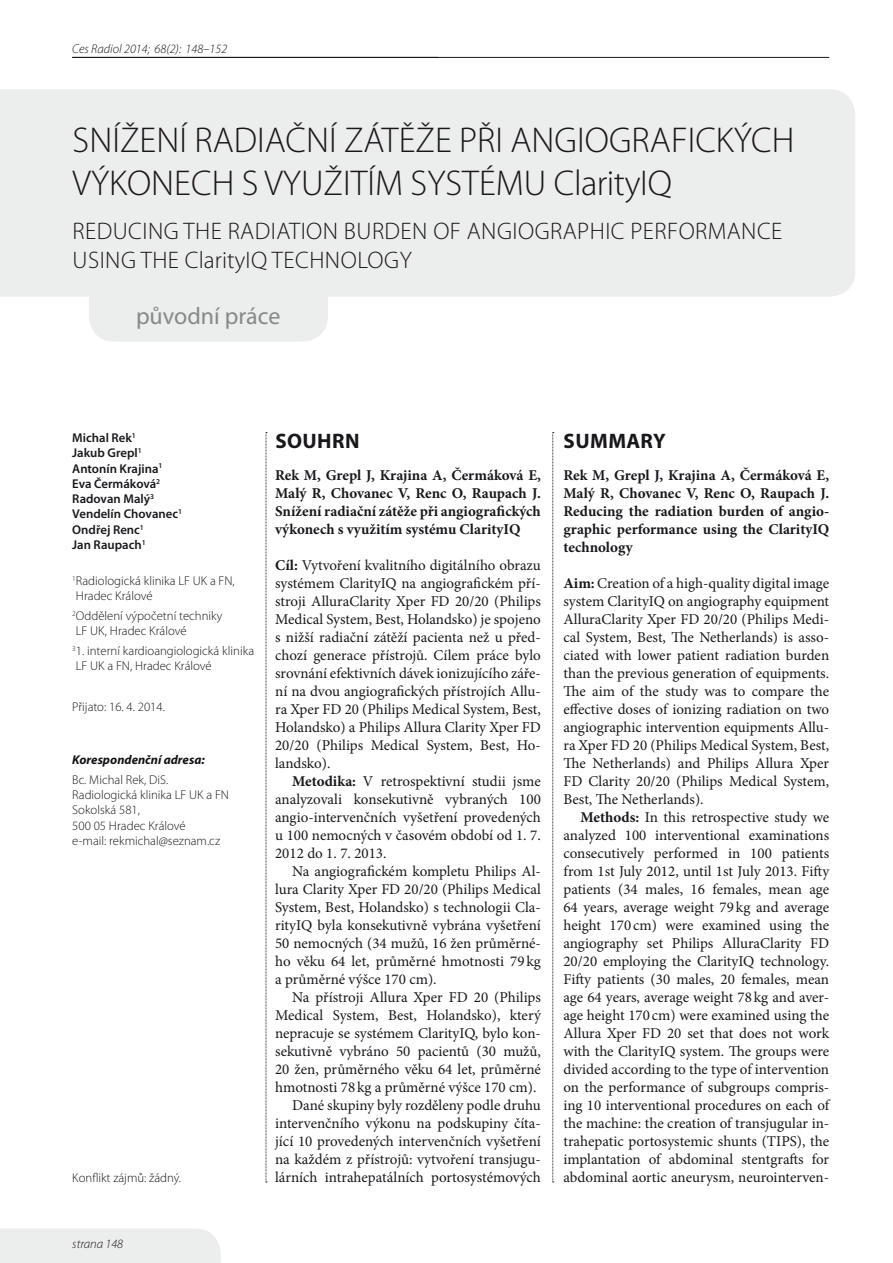
<style>
.page{position:relative;width:893px;height:1263px;background:#fff}
.page>*{position:absolute;margin:0;border:0;box-sizing:border-box;transform-origin:0 0}
.t1{font:300 36px/43.2px "Myriad Pro";color:#1a171c}
.t2{font:300 24px "Myriad Pro";letter-spacing:.02em;color:#1a171c}
.t3{font:24px "Myriad Pro";color:#87888a}
.t4{font:700 21px "Myriad Pro";letter-spacing:.02em;color:#1a171c}
.t5{font:15px/18px "Minion Pro";color:#1a171c;text-align:justify}
.t6{font:700 15px/18px "Minion Pro";color:#1a171c;text-align:justify}
.t7{font:300 12.75px/15.3px "Myriad Pro";color:#1a171c}
.t8{font:600 12.75px/15.3px "Myriad Pro";color:#1a171c}
.t9{font:italic 300 12.75px "Myriad Pro";color:#1a171c}
.t10{font:italic 700 12.75px "Myriad Pro";color:#141116}
.s1{font-weight:700}
</style>
<div class="page">
<hr style="left:72px;top:57px;width:757px;height:1px;background:#1a171c">
<svg style="left:266px;top:432px;width:1px;height:751px"></svg>
<svg style="left:553px;top:432px;width:1px;height:751px"></svg>
<div style="left:89px;top:250px;width:239px;height:92px;background:#eceded;border-radius:26px"></div>
<div style="left:0;top:89px;width:855px;height:208px;background:#eceded"></div>
<div style="left:0;top:1228px;width:221px;height:35px;background:#eceded"></div>
<p class="t9" style="left:72px;top:42px;width:157px">Ces Radiol 2014; 68(2): 148–152</p>
<h1 class="t1" style="left:73px;top:119px;width:717px">Sn ížen í radiačn í zátěže při angiografických výkon</h1>
<h1 class="t1" style="left:174px;top:162px;width:499px">ech s vyu žitím systému ClarityI Q</h1>
<h2 class="t2" style="left:73px;top:218px;width:286px">Reducing th e radiation burd</h2>
<h2 class="t2" style="left:401px;top:218px;width:269px">en of angiograph ic perform</h2>
<h2 class="t2" style="left:727px;top:218px;width:57px">ance</h2>
<h2 class="t2" style="left:73px;top:247px;width:253px">using th e ClarityIQ technolo</h2>
<h2 class="t2" style="left:384px;top:247px;width:29px">gy</h2>
<h2 class="t3" style="left:136px;top:301px;width:146px">původní práce</h2>
<p class="t8" style="left:72px;top:430px;width:111px">Michal Rek<sup>1<br></sup>Jakub Grepl<sup>1<br></sup>Antonín Krajina<sup>1<br></sup>Eva Čermáková<sup>2<br></sup>Radovan Malý<sup>3<br></sup>Vendelín Chovanec<sup>1<br></sup>Ondřej Renc<sup>1<br></sup>Jan Raupach<sup>1</sup></p>
<p class="t7" style="left:72px;top:573px;width:164px"><sup>1</sup>Radiologická klinika LF UK a FN,<br>Hradec Králové</p>
<p class="t7" style="left:72px;top:608px;width:152px"><sup>2</sup>Oddělení výpočetní techniky<br>LF UK, Hradec Králové</p>
<p class="t7" style="left:72px;top:643px;width:183px"><sup>3</sup>1. interní kardioangiologická klinika<br>LF UK a FN, Hradec Králové</p>
<p class="t7" style="left:72px;top:699px;width:94px">Přijato: 16. 4. 2014.</p>
<h3 class="t4" style="left:275px;top:427px;width:86px">SOUHRN</h3>
<p class="t6" style="left:275px;top:466px;width:267px">Rek M, Grepl J, Krajina A, Čermáková E, Malý R, Chovanec V, Renc O, Raupach J.<br>Snížení radiační zátěže při angiografických výkonech s využitím systému ClarityIQ</p>
<p class="t5" style="left:275px;top:556px;width:267px"><span class="s1">Cíl:</span> Vytvoření kvalitního digitálního obrazu systémem ClarityIQ na angiografickém pří&shy;stroji AlluraClarity Xper FD 20/20 (Philips Medical System, Best, Holandsko) je spojeno s nižší radiační zátěží pacienta než u před&shy;chozí generace přístrojů. Cílem práce bylo srovnání efektivních dávek ionizujícího záře&shy;ní na dvou angiografických přístrojích Allu&shy;ra Xper FD 20 (Philips Medical System, Best, Holandsko) a Philips Allura Clarity Xper FD 20/20 (Philips Medical System, Best, Ho&shy;landsko).</p>
<p class="t5" style="left:275px;top:772px;width:267px;text-indent:17px"><span class="s1">Metodika:</span> V retrospektivní studii jsme analyzovali konsekutivně vybraných 100 angio-intervenčních vyšetření provedených u 100 nemocných v časovém období od 1. 7.<br>2012 do 1. 7. 2013.</p>
<p class="t5" style="left:275px;top:862px;width:267px;text-indent:17px">Na angiografickém kompletu Philips Al&shy;lura Clarity Xper FD 20/20 (Philips Medical System, Best, Holandsko) s technologii Cla&shy;rityIQ byla konsekutivně vybrána vyšetření 50 nemocných (34 mužů, 16 žen průměrné&shy;ho věku 64 let, průměrné hmotnosti 79 kg a průměrné výšce 170 cm).</p>
<p class="t5" style="left:275px;top:988px;width:267px;text-align:right">Na přístroji Allura Xper FD 20 (Philips Medical System, Best, Holandsko), který nepracuje se systémem ClarityIQ, bylo kon&shy;sekutivně vybráno 50 pacientů (30 mužů, 20 žen, průměrného věku 64 let, průměrné hmotnosti 78 kg a průměrné výšce 170 cm).<br>Dané skupiny byly rozděleny podle druhu intervenčního výkonu na podskupiny číta&shy;jící 10 provedených intervenčních vyšetření na každém z přístrojů: vytvoření transjugu&shy;lárních intrahepatálních portosystémových</p>
<h3 class="t4" style="left:564px;top:427px;width:104px">SUMMARY</h3>
<p class="t6" style="left:563px;top:466px;width:267px">Rek M, Grepl J, Krajina A, Čermáková E, Malý R, Chovanec V, Renc O, Raupach J.<br>Reducing the radiation burden of angio&shy;graphic performance using the ClarityIQ technology</p>
<p class="t5" style="left:563px;top:574px;width:267px"><span class="s1">Aim:</span> Creation of a high-quality digital image system ClarityIQ on angiography equipment AlluraClarity Xper FD 20/20 (Philips Medi&shy;cal System, Best, The Netherlands) is asso&shy;ciated with lower patient radiation burden than the previous generation of equipments.<br>The aim of the study was to compare the effective doses of ionizing radiation on two angiographic intervention equipments Allu&shy;ra Xper FD 20 (Philips Medical System, Best, The Netherlands) and Philips Allura Xper FD Clarity 20/20 (Philips Medical System, Best, The Netherlands).</p>
<p class="t5" style="left:563px;top:808px;width:267px;text-indent:17px"><span class="s1">Methods:</span> In this retrospective study we analyzed 100 interventional examinations consecutively performed in 100 patients from 1st July 2012, until 1st July 2013. Fifty patients (34 males, 16 females, mean age 64 years, average weight 79 kg and average height 170 cm) were examined using the angiography set Philips AlluraClarity FD 20/20 employing the ClarityIQ technology.<br>Fifty patients (30 males, 20 females, mean age 64 years, average weight 78 kg and aver&shy;age height 170 cm) were examined using the Allura Xper FD 20 set that does not work with the ClarityIQ system. The groups were divided according to the type of intervention on the performance of subgroups compris&shy;ing 10 interventional procedures on each of the machine: the creation of transjugular in&shy;trahepatic portosystemic shunts (TIPS), the implantation of abdominal stentgrafts for</p>
<p class="t10" style="left:72px;top:751px;width:134px">Korespondenční adresa:</p>
<p class="t7" style="left:72px;top:772px;width:158px">Bc. Michal Rek, DiS.<br>Radiologická klinika LF UK a FN<br>Sokolská 581,<br>500 05 Hradec Králové<br>e-mail: rekmichal@seznam.cz</p>
<p class="t7" style="left:72px;top:1170px;width:110px">Konflikt zájmů: žádný.</p>
<p class="t5" style="left:563px;top:1168px;width:267px">abdominal aortic aneurysm, neurointerven-</p>
<p class="t9" style="left:72px;top:1237px;width:52px">strana 148</p>
</div>
